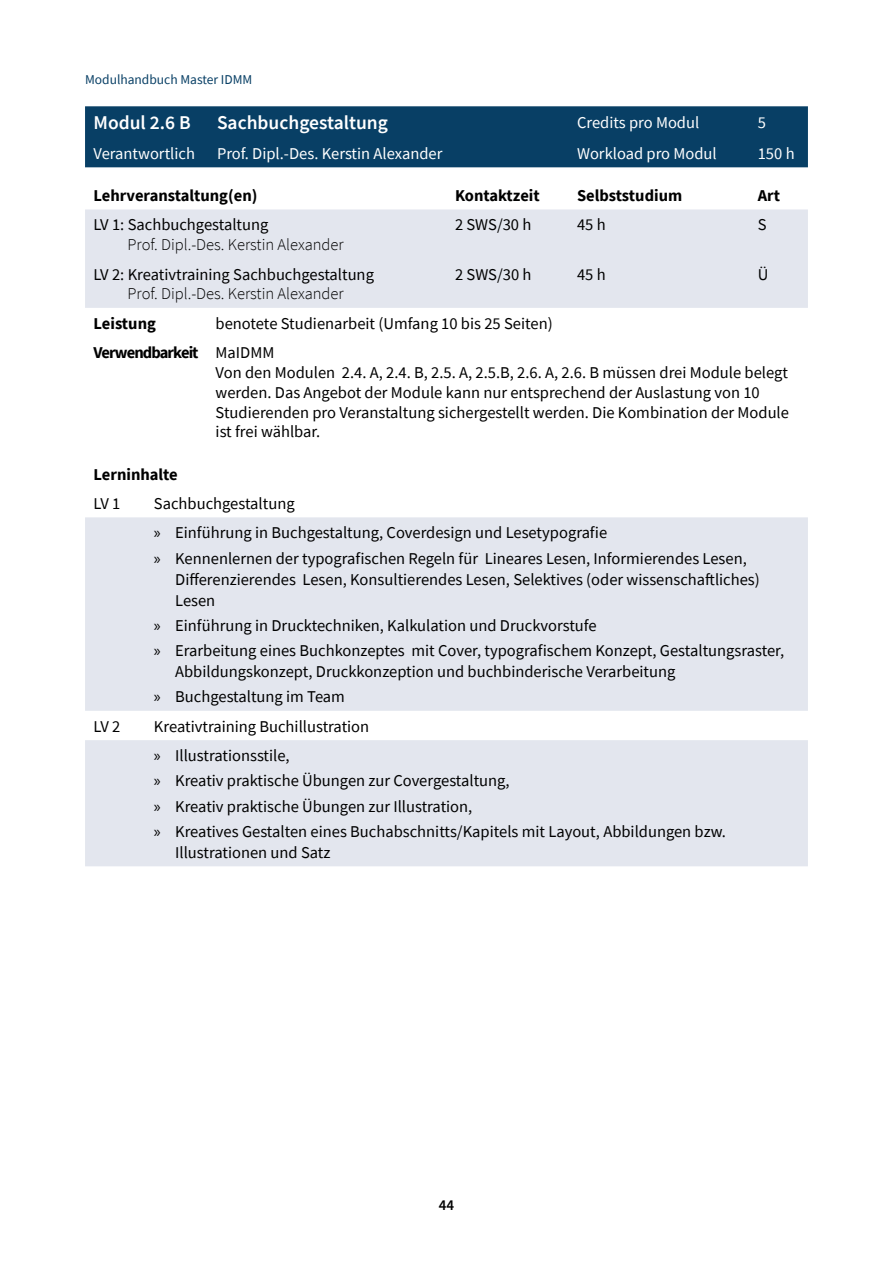
<style>
.page{position:relative;width:893px;height:1263px;background:#fff}
.page>*{position:absolute;margin:0;border:0;box-sizing:border-box;transform-origin:0 0}
.t1{font:600 19.5px "Source Sans Pro";color:#fff}
.t2{font:16.5px/25.2px "Source Sans Pro";color:#000}
.t3{font:16.5px "Source Sans Pro";color:#fff}
.t4{font:700 16.5px "Source Sans Pro";color:#000}
.t5{font:300 16.5px "Source Sans Pro";color:#000}
.t6{font:600 15px "Source Sans Pro";color:#000}
.t7{font:13.5px "Source Sans Pro";color:#083f65}
.s1{font-weight:700}
.s2{font-family:"Myriad Pro"}
</style>
<div class="page">
<div style="left:85px;top:106px;width:723px;height:61px;background:#083f65"></div>
<svg style="left:85px;top:209px;width:723px;height:657px;fill:#e3e6ee"></svg>
<p class="t7" style="left:85px;top:71px;width:169px">Modulhandbuch Master IDMM</p>
<p class="t1" style="left:94px;top:110px;width:99px">Modul 2.6 B</p>
<p class="t1" style="left:217px;top:110px;width:172px">Sachbuchgestaltung</p>
<p class="t3" style="left:577px;top:112px;width:124px">Credits pro Modul</p>
<p class="t3" style="left:758px;top:112px;width:10px">5</p>
<p class="t3" style="left:94px;top:143px;width:103px">Verantwortlich</p>
<p class="t3" style="left:217px;top:143px;width:227px">Prof. Dipl.-Des. Kerstin Alexander</p>
<p class="t3" style="left:577px;top:143px;width:141px">Workload pro Modul</p>
<p class="t3" style="left:758px;top:143px;width:38px">150 h</p>
<p class="t4" style="left:94px;top:184px;width:165px">Lehrveranstaltung(en)</p>
<p class="t4" style="left:455px;top:184px;width:86px">Kontaktzeit</p>
<p class="t4" style="left:577px;top:184px;width:107px">Selbststudium</p>
<p class="t4" style="left:758px;top:184px;width:24px">Art</p>
<p class="t2" style="left:94px;top:212px;width:176px">LV 1: Sachbuchgestaltung</p>
<p class="t5" style="left:128px;top:235px;width:218px">Prof. Dipl.-Des. Kerstin Alexander</p>
<p class="t2" style="left:455px;top:212px;width:78px">2 SWS/30 h</p>
<p class="t2" style="left:577px;top:212px;width:30px">45 h</p>
<p class="t2" style="left:758px;top:212px;width:10px">S</p>
<p class="t2" style="left:94px;top:261px;width:282px">LV 2: Kreativtraining Sachbuchgestaltung</p>
<p class="t5" style="left:128px;top:284px;width:218px">Prof. Dipl.-Des. Kerstin Alexander</p>
<p class="t2" style="left:455px;top:261px;width:78px">2 SWS/30 h</p>
<p class="t2" style="left:577px;top:261px;width:30px">45 h</p>
<p class="t2" style="left:758px;top:261px;width:12px">Ü</p>
<p class="t2" style="left:94px;top:308px;width:461px;line-height:29.4px;text-indent:122px">benotete Studienarbeit (Umfang 10 bis 25 Seiten)<br><span class="s1">Verwendbarkeit</span> MaIDMM</p>
<p class="t2" style="left:216px;top:362px;width:575px;line-height:19.8px">Von den Modulen 2.4. A, 2.4. B, 2.5. A, 2.5.B, 2.6. A, 2.6. B müssen drei Module belegt werden. Das Angebot der Module kann nur entsprechend der Auslastung von 10<br>Studierenden pro Veranstaltung sichergestellt werden. Die Kombination der Module ist frei wählbar.</p>
<p class="t4" style="left:94px;top:463px;width:86px">Lerninhalte</p>
<p class="t2" style="left:94px;top:491px;width:28px">LV 1</p>
<p class="t2" style="left:154px;top:489px;width:455px;line-height:29.4px">Sachbuchgestaltung<br><span class="s2">»</span> Einführung in Buchgestaltung, Coverdesign und Lesetypografie</p>
<p class="t2" style="left:175px;top:547px;width:586px;line-height:21px;text-indent:-21px"><span class="s2">»</span> Kennenlernen der typografischen Regeln für Lineares Lesen, Informierendes Lesen,<br>Differenzierendes Lesen, Konsultierendes Lesen, Selektives (oder wissenschaftliches)<br>Lesen</p>
<p class="t2" style="left:154px;top:613px;width:632px"><span class="s2">»</span> Einführung in Drucktechniken, Kalkulation und Druckvorstufe<br><span class="s2">»</span> Erarbeitung eines Buchkonzeptes mit Cover, typografischem Konzept, Gestaltungsraster,</p>
<p class="t2" style="left:154px;top:659px;width:523px;text-indent:21px">Abbildungskonzept, Druckkonzeption und buchbinderische Verarbeitung <span class="s2">»</span> Buchgestaltung im Team</p>
<p class="t2" style="left:94px;top:713px;width:28px">LV 2</p>
<p class="t2" style="left:154px;top:711px;width:217px;line-height:29.4px">Kreativtraining Buchillustration <span class="s2">»</span> Illustrationsstile,</p>
<p class="t2" style="left:154px;top:768px;width:573px"><span class="s2">»</span> Kreativ praktische Übungen zur Covergestaltung,<br><span class="s2">»</span> Kreativ praktische Übungen zur Illustration,<br><span class="s2">»</span> Kreatives Gestalten eines Buchabschnitts/Kapitels mit Layout, Abbildungen bzw.</p>
<p class="t2" style="left:175px;top:840px;width:157px">Illustrationen und Satz</p>
<p class="t4" style="left:94px;top:312px;width:64px">Leistung</p>
<p class="t6" style="left:439px;top:1195px;width:17px">44</p>
</div>
